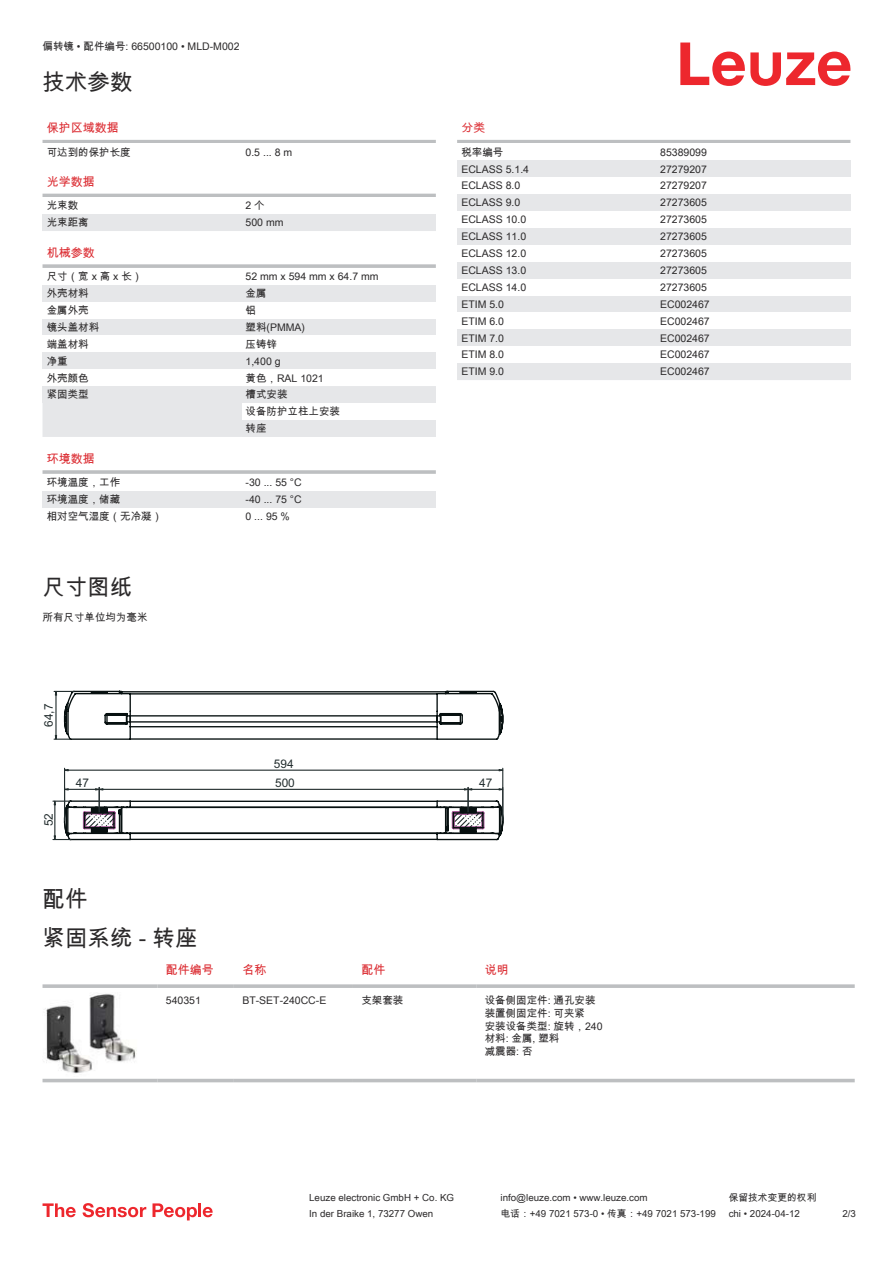
<style>
.page{position:relative;width:893px;height:1263px;background:#fff}
.page>*{position:absolute;margin:0;border:0;box-sizing:border-box;transform-origin:0 0}
.t1{font:22.5px/38.7px "Arial Unicode MS";color:#2b292a}
.t2{font:12px "Arial Unicode MS";color:#db2a30}
.t3{font:11.85px "Arial";color:#222d2e}
.t4{font:10.5px/12.6px "Arial Unicode MS";color:#2b292a}
.t5{font:9.75px "Arial Unicode MS";color:#2b292a}
</style>
<div class="page">
<svg style="left:680px;top:43px;width:170px;height:43px"></svg>
<div style="left:43px;top:403px;width:199px;height:34px;background:#e6e7e9"></div>
<hr style="left:43px;top:140px;width:393px;height:3px;background:#bdbfc1">
<hr style="left:43px;top:194px;width:393px;height:3px;background:#bdbfc1">
<div style="left:43px;top:214px;width:199px;height:17px;background:#e6e7e9"></div>
<div style="left:242px;top:214px;width:194px;height:17px;background:#e6e7e9"></div>
<svg style="left:43px;top:264px;width:393px;height:4px;background:#c3c5c7"></svg>
<div style="left:43px;top:285px;width:199px;height:17px;background:#e6e7e9"></div>
<div style="left:242px;top:285px;width:194px;height:17px;background:#e6e7e9"></div>
<div style="left:43px;top:319px;width:199px;height:16px;background:#e6e7e9"></div>
<div style="left:242px;top:319px;width:194px;height:16px;background:#e6e7e9"></div>
<div style="left:43px;top:352px;width:199px;height:17px;background:#e6e7e9"></div>
<div style="left:242px;top:352px;width:194px;height:17px;background:#e6e7e9"></div>
<div style="left:43px;top:386px;width:199px;height:17px;background:#e6e7e9"></div>
<div style="left:242px;top:386px;width:194px;height:51px;background:#e6e7e9"></div>
<div style="left:242px;top:403px;width:194px;height:17px;background:#fff"></div>
<hr style="left:43px;top:470px;width:393px;height:4px;background:#c6c8ca">
<div style="left:43px;top:491px;width:199px;height:17px;background:#e6e7e9"></div>
<div style="left:242px;top:491px;width:194px;height:17px;background:#e6e7e9"></div>
<div style="left:43px;top:1078px;width:812px;height:5px;background:#eeefef"></div>
<svg style="left:43px;top:984px;width:114px;height:4px"></svg>
<svg style="left:157px;top:984px;width:77px;height:4px"></svg>
<svg style="left:234px;top:984px;width:119px;height:4px"></svg>
<svg style="left:353px;top:984px;width:123px;height:4px"></svg>
<svg style="left:476px;top:984px;width:379px;height:4px;background:#c3c5c7"></svg>
<hr style="left:43px;top:1079px;width:114px;height:3px;background:#bdbfc1">
<hr style="left:157px;top:1079px;width:77px;height:3px;background:#bdbfc1">
<hr style="left:234px;top:1079px;width:119px;height:3px;background:#bdbfc1">
<hr style="left:353px;top:1079px;width:123px;height:3px;background:#bdbfc1">
<hr style="left:476px;top:1079px;width:379px;height:3px;background:#bdbfc1">
<img style="left:44px;top:994px;width:93px;height:80px">
<hr style="left:457px;top:140px;width:393px;height:3px;background:#bdbfc1">
<div style="left:457px;top:160px;width:200px;height:17px;background:#e6e7e9"></div>
<div style="left:657px;top:160px;width:193px;height:17px;background:#e6e7e9"></div>
<div style="left:457px;top:194px;width:200px;height:17px;background:#e6e7e9"></div>
<div style="left:657px;top:194px;width:193px;height:17px;background:#e6e7e9"></div>
<div style="left:457px;top:228px;width:200px;height:17px;background:#e6e7e9"></div>
<div style="left:657px;top:228px;width:193px;height:17px;background:#e6e7e9"></div>
<div style="left:457px;top:262px;width:200px;height:17px;background:#e6e7e9"></div>
<div style="left:657px;top:262px;width:193px;height:17px;background:#e6e7e9"></div>
<div style="left:457px;top:296px;width:200px;height:16px;background:#e6e7e9"></div>
<div style="left:657px;top:296px;width:193px;height:16px;background:#e6e7e9"></div>
<div style="left:457px;top:329px;width:200px;height:17px;background:#e6e7e9"></div>
<div style="left:657px;top:329px;width:193px;height:17px;background:#e6e7e9"></div>
<div style="left:457px;top:363px;width:200px;height:17px;background:#e6e7e9"></div>
<div style="left:657px;top:363px;width:193px;height:17px;background:#e6e7e9"></div>
<svg style="left:43px;top:1203px;width:33px;height:14px"></svg>
<svg style="left:83px;top:1203px;width:63px;height:14px"></svg>
<svg style="left:153px;top:1203px;width:44px;height:17px"></svg>
<hr style="left:198px;top:1203px;width:3px;height:14px;background:#ed272d">
<svg style="left:203px;top:1207px;width:10px;height:10px"></svg>
<svg style="left:64px;top:767px;width:439px;height:19px"></svg>
<hr style="left:64px;top:768px;width:1px;height:52px;background:#222d2e">
<hr style="left:502px;top:768px;width:1px;height:52px;background:#222d2e">
<hr style="left:68px;top:770px;width:431px;height:1px;background:#222d2e">
<svg style="left:65px;top:768px;width:5px;height:4px"></svg>
<svg style="left:498px;top:768px;width:5px;height:4px"></svg>
<svg style="left:54px;top:691px;width:449px;height:49px"></svg>
<svg style="left:53px;top:786px;width:450px;height:54px"></svg>
<p class="t4" style="left:43px;top:40px;width:198px">偏转镜 • 配件编号: 66500100 • MLD-M002</p>
<h1 class="t1" style="left:43px;top:62px;width:91px">技术参数</h1>
<p class="t2" style="left:47px;top:119px;width:73px">保护区域数据</p>
<p class="t4" style="left:47px;top:145px;width:85px">可达到的保护长度</p>
<p class="t4" style="left:246px;top:145px;width:48px">0.5 ... 8 m</p>
<p class="t2" style="left:47px;top:173px;width:49px">光学数据</p>
<p class="t4" style="left:47px;top:199px;width:33px">光束数</p>
<p class="t4" style="left:246px;top:199px;width:21px">2 个</p>
<p class="t4" style="left:47px;top:216px;width:43px">光束距离</p>
<p class="t4" style="left:246px;top:216px;width:39px">500 mm</p>
<p class="t2" style="left:47px;top:244px;width:49px">机械参数</p>
<p class="t4" style="left:47px;top:270px;width:97px">尺寸（宽 x 高 x 长）</p>
<p class="t4" style="left:246px;top:270px;width:135px">52 mm x 594 mm x 64.7 mm</p>
<p class="t4" style="left:47px;top:287px;width:43px">外壳材料</p>
<p class="t4" style="left:246px;top:287px;width:22px">金属</p>
<p class="t4" style="left:47px;top:304px;width:43px">金属外壳</p>
<p class="t4" style="left:246px;top:304px;width:12px">铝</p>
<p class="t4" style="left:47px;top:321px;width:54px">镜头盖材料</p>
<p class="t4" style="left:246px;top:321px;width:61px">塑料(PMMA)</p>
<p class="t4" style="left:47px;top:337px;width:43px">端盖材料</p>
<p class="t4" style="left:246px;top:337px;width:33px">压铸锌</p>
<p class="t4" style="left:47px;top:354px;width:22px">净重</p>
<p class="t4" style="left:246px;top:354px;width:37px">1,400 g</p>
<p class="t4" style="left:47px;top:371px;width:43px">外壳颜色</p>
<p class="t4" style="left:246px;top:371px;width:80px">黄色，RAL 1021</p>
<p class="t4" style="left:47px;top:388px;width:43px">紧固类型</p>
<p class="t4" style="left:246px;top:386px;width:96px;line-height:17px">槽式安装<br>设备防护立柱上安装转座</p>
<p class="t2" style="left:47px;top:450px;width:49px">环境数据</p>
<p class="t4" style="left:47px;top:476px;width:75px">环境温度，工作</p>
<p class="t4" style="left:246px;top:476px;width:58px">-30 ... 55 °C</p>
<p class="t4" style="left:47px;top:493px;width:75px">环境温度，储藏</p>
<p class="t4" style="left:246px;top:493px;width:58px">-40 ... 75 °C</p>
<p class="t4" style="left:47px;top:510px;width:117px">相对空气湿度（无冷凝）</p>
<p class="t4" style="left:246px;top:510px;width:46px">0 ... 95 %</p>
<h1 class="t1" style="left:43px;top:568px;width:91px">尺寸图纸</h1>
<p class="t4" style="left:43px;top:611px;width:106px">所有尺寸单位均为毫米</p>
<p class="t3" style="left:44px;top:727px;width:25px;rotate:-90deg">64,7</p>
<p class="t3" style="left:274px;top:760px;width:21px">594</p>
<p class="t2" style="left:461px;top:119px;width:25px">分类</p>
<p class="t4" style="left:461px;top:145px;width:43px">税率编号</p>
<p class="t4" style="left:660px;top:145px;width:48px">85389099</p>
<p class="t4" style="left:461px;top:162px;width:69px">ECLASS 5.1.4</p>
<p class="t4" style="left:660px;top:162px;width:48px">27279207</p>
<p class="t4" style="left:461px;top:179px;width:60px">ECLASS 8.0</p>
<p class="t4" style="left:660px;top:179px;width:48px">27279207</p>
<p class="t4" style="left:461px;top:196px;width:60px">ECLASS 9.0</p>
<p class="t4" style="left:660px;top:196px;width:48px">27273605</p>
<p class="t4" style="left:461px;top:213px;width:66px">ECLASS 10.0</p>
<p class="t4" style="left:660px;top:213px;width:48px">27273605</p>
<p class="t4" style="left:461px;top:230px;width:66px">ECLASS 11.0</p>
<p class="t4" style="left:660px;top:230px;width:48px">27273605</p>
<p class="t4" style="left:461px;top:247px;width:66px">ECLASS 12.0</p>
<p class="t4" style="left:660px;top:247px;width:48px">27273605</p>
<p class="t4" style="left:461px;top:264px;width:66px">ECLASS 13.0</p>
<p class="t4" style="left:660px;top:264px;width:48px">27273605</p>
<p class="t4" style="left:461px;top:281px;width:66px">ECLASS 14.0</p>
<p class="t4" style="left:660px;top:281px;width:48px">27273605</p>
<p class="t4" style="left:461px;top:297px;width:44px">ETIM 5.0</p>
<p class="t4" style="left:660px;top:297px;width:51px">EC002467</p>
<p class="t4" style="left:461px;top:314px;width:44px">ETIM 6.0</p>
<p class="t4" style="left:660px;top:314px;width:51px">EC002467</p>
<p class="t4" style="left:461px;top:331px;width:44px">ETIM 7.0</p>
<p class="t4" style="left:660px;top:331px;width:51px">EC002467</p>
<p class="t4" style="left:461px;top:348px;width:44px">ETIM 8.0</p>
<p class="t4" style="left:660px;top:348px;width:51px">EC002467</p>
<p class="t4" style="left:461px;top:365px;width:44px">ETIM 9.0</p>
<p class="t4" style="left:660px;top:365px;width:51px">EC002467</p>
<p class="t3" style="left:44px;top:826px;width:15px;rotate:-90deg">52</p>
<p class="t3" style="left:275px;top:779px;width:21px">500</p>
<p class="t3" style="left:76px;top:779px;width:15px">47</p>
<p class="t3" style="left:479px;top:779px;width:15px">47</p>
<h1 class="t1" style="left:43px;top:879px;width:157px">配件<br>紧固系统 - 转座</h1>
<p class="t2" style="left:166px;top:960px;width:49px">配件编号</p>
<p class="t2" style="left:242px;top:960px;width:25px">名称</p>
<p class="t2" style="left:361px;top:960px;width:25px">配件</p>
<p class="t2" style="left:485px;top:960px;width:25px">说明</p>
<p class="t4" style="left:166px;top:994px;width:37px">540351</p>
<p class="t4" style="left:242px;top:994px;width:86px">BT-SET-240CC-E</p>
<p class="t4" style="left:361px;top:994px;width:43px">支架套装</p>
<p class="t4" style="left:485px;top:994px;width:119px">设备侧固定件: 通孔安装装置侧固定件: 可夹紧<br>安装设备类型: 旋转，240材料: 金属, 塑料<br>减震器: 否</p>
<p class="t5" style="left:309px;top:1191px;width:146px">Leuze electronic GmbH + Co. KG</p>
<p class="t5" style="left:501px;top:1191px;width:149px">info@leuze.com • www.leuze.com</p>
<p class="t5" style="left:729px;top:1191px;width:89px">保留技术变更的权利</p>
<p class="t5" style="left:309px;top:1206px;width:126px">In der Braike 1, 73277 Owen</p>
<p class="t5" style="left:501px;top:1206px;width:217px">电话：+49 7021 573-0 • 传真：+49 7021 573-199</p>
<p class="t5" style="left:729px;top:1206px;width:73px">chi • 2024-04-12</p>
<p class="t5" style="left:842px;top:1206px;width:15px">2/3</p>
</div>
